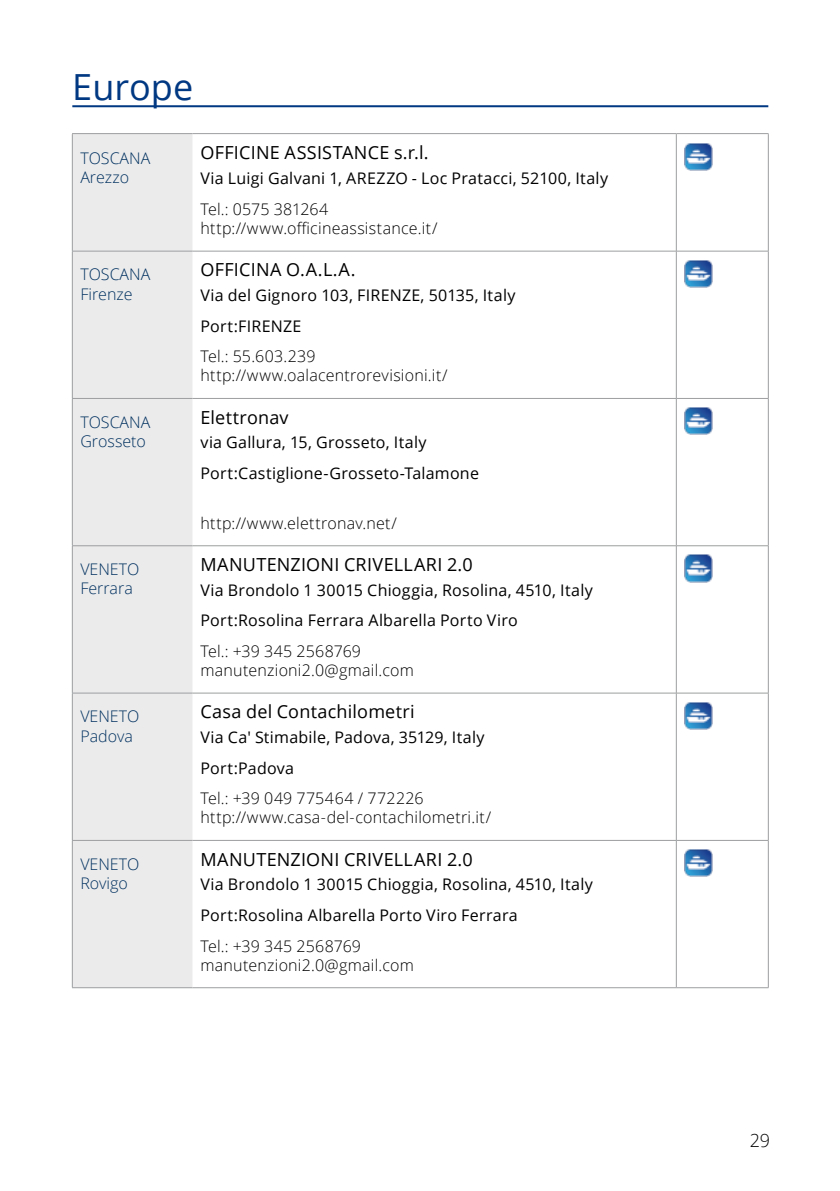
<style>
.page{position:relative;width:840px;height:1191px;background:#fff}
.page>*{position:absolute;margin:0;border:0;box-sizing:border-box;transform-origin:0 0}
.t1{font:36px "Open Sans";color:#003882}
.t2{font:18px "Open Sans";letter-spacing:.015em;color:#000}
.t3{font:300 18px "Open Sans";color:#000}
.t4{font:16px/30.6px "Open Sans";letter-spacing:.015em;color:#000}
.t5{font:300 16px/19.2px "Open Sans";letter-spacing:.015em;color:#000}
.t6{font:300 16px/19.2px "Open Sans";color:#00305e}
</style>
<div class="page">
<div style="left:73px;top:134px;width:119px;height:853px;background:#ebebec"></div>
<hr style="left:192px;top:133px;width:484px;height:1px;background:#9c9e9f">
<hr style="left:676px;top:133px;width:92px;height:1px;background:#9c9e9f">
<hr style="left:72px;top:133px;width:120px;height:1px;background:#9c9e9f">
<hr style="left:675px;top:134px;width:1px;height:117px;background:#9c9e9f">
<hr style="left:675px;top:251px;width:1px;height:147px;background:#9c9e9f">
<hr style="left:675px;top:399px;width:1px;height:146px;background:#9c9e9f">
<hr style="left:675px;top:546px;width:1px;height:147px;background:#9c9e9f">
<hr style="left:675px;top:693px;width:1px;height:147px;background:#9c9e9f">
<hr style="left:675px;top:840px;width:1px;height:147px;background:#9c9e9f">
<hr style="left:72px;top:134px;width:1px;height:117px;background:#9c9e9f">
<hr style="left:767px;top:134px;width:1px;height:117px;background:#9c9e9f">
<hr style="left:72px;top:251px;width:120px;height:1px;background:#9c9e9f">
<hr style="left:72px;top:251px;width:1px;height:147px;background:#9c9e9f">
<hr style="left:192px;top:251px;width:484px;height:1px;background:#9c9e9f">
<hr style="left:676px;top:251px;width:92px;height:1px;background:#9c9e9f">
<hr style="left:767px;top:251px;width:1px;height:147px;background:#9c9e9f">
<hr style="left:72px;top:398px;width:120px;height:1px;background:#9c9e9f">
<hr style="left:72px;top:399px;width:1px;height:146px;background:#9c9e9f">
<hr style="left:192px;top:398px;width:484px;height:1px;background:#9c9e9f">
<hr style="left:676px;top:398px;width:92px;height:1px;background:#9c9e9f">
<hr style="left:767px;top:399px;width:1px;height:146px;background:#9c9e9f">
<hr style="left:72px;top:545px;width:120px;height:1px;background:#9c9e9f">
<hr style="left:72px;top:546px;width:1px;height:147px;background:#9c9e9f">
<hr style="left:192px;top:545px;width:484px;height:1px;background:#9c9e9f">
<hr style="left:676px;top:545px;width:92px;height:1px;background:#9c9e9f">
<hr style="left:767px;top:546px;width:1px;height:147px;background:#9c9e9f">
<hr style="left:72px;top:692px;width:120px;height:1px;background:#9c9e9f">
<hr style="left:72px;top:693px;width:1px;height:147px;background:#9c9e9f">
<hr style="left:192px;top:692px;width:484px;height:1px;background:#9c9e9f">
<hr style="left:676px;top:692px;width:92px;height:1px;background:#9c9e9f">
<hr style="left:767px;top:693px;width:1px;height:147px;background:#9c9e9f">
<hr style="left:72px;top:840px;width:120px;height:1px;background:#9c9e9f">
<hr style="left:72px;top:840px;width:1px;height:147px;background:#9c9e9f">
<hr style="left:192px;top:840px;width:484px;height:1px;background:#9c9e9f">
<hr style="left:676px;top:840px;width:92px;height:1px;background:#9c9e9f">
<hr style="left:767px;top:840px;width:1px;height:147px;background:#9c9e9f">
<hr style="left:72px;top:987px;width:120px;height:1px;background:#9c9e9f">
<hr style="left:192px;top:987px;width:484px;height:1px;background:#9c9e9f">
<hr style="left:676px;top:987px;width:92px;height:1px;background:#9c9e9f">
<hr style="left:72px;top:105px;width:695px;height:2px;background:#003882">
<img style="left:684px;top:143px;width:28px;height:28px">
<img style="left:684px;top:260px;width:28px;height:27px">
<img style="left:684px;top:407px;width:28px;height:28px">
<img style="left:684px;top:554px;width:28px;height:28px">
<img style="left:684px;top:702px;width:28px;height:27px">
<img style="left:684px;top:849px;width:28px;height:27px">
<h1 class="t1" style="left:72px;top:62px;width:122px">Europe</h1>
<p class="t6" style="left:80px;top:148px;width:71px">TOSCANA<br>Arezzo</p>
<p class="t2" style="left:200px;top:141px;width:230px">OFFICINE ASSISTANCE s.r.l.</p>
<p class="t4" style="left:200px;top:163px;width:409px">Via Luigi Galvani 1, AREZZO - Loc Pratacci, 52100, Italy</p>
<p class="t5" style="left:200px;top:199px;width:238px">Tel.: 0575 381264 http://www.officineassistance.it/</p>
<p class="t6" style="left:80px;top:264px;width:71px">TOSCANA<br>Firenze</p>
<p class="t2" style="left:200px;top:257px;width:157px">OFFICINA O.A.L.A.</p>
<p class="t4" style="left:200px;top:280px;width:316px">Via del Gignoro 103, FIRENZE, 50135, Italy<br>Port:FIRENZE</p>
<p class="t5" style="left:200px;top:346px;width:249px">Tel.: 55.603.239 http://www.oalacentrorevisioni.it/</p>
<p class="t6" style="left:80px;top:412px;width:71px">TOSCANA<br>Grosseto</p>
<p class="t2" style="left:200px;top:405px;width:90px">Elettronav</p>
<p class="t4" style="left:200px;top:427px;width:280px">via Gallura, 15, Grosseto, Italy<br>Port:Castiglione-Grosseto-Talamone</p>
<p class="t5" style="left:200px;top:513px;width:198px">http://www.elettronav.net/</p>
<p class="t6" style="left:80px;top:559px;width:61px">VENETO<br>Ferrara</p>
<p class="t2" style="left:200px;top:552px;width:274px">MANUTENZIONI CRIVELLARI 2.0</p>
<p class="t4" style="left:200px;top:574px;width:394px">Via Brondolo 1 30015 Chioggia, Rosolina, 4510, Italy<br>Port:Rosolina Ferrara Albarella Porto Viro</p>
<p class="t5" style="left:200px;top:641px;width:215px">Tel.: +39 345 2568769 manutenzioni2.0@gmail.com</p>
<p class="t6" style="left:80px;top:706px;width:61px">VENETO<br>Padova</p>
<p class="t2" style="left:200px;top:699px;width:215px">Casa del Contachilometri</p>
<p class="t4" style="left:200px;top:721px;width:285px">Via Ca' Stimabile, Padova, 35129, Italy<br>Port:Padova</p>
<p class="t5" style="left:200px;top:788px;width:292px">Tel.: +39 049 775464 / 772226 http://www.casa-del-contachilometri.it/</p>
<p class="t6" style="left:80px;top:854px;width:61px">VENETO<br>Rovigo</p>
<p class="t2" style="left:200px;top:846px;width:274px">MANUTENZIONI CRIVELLARI 2.0</p>
<p class="t4" style="left:200px;top:869px;width:394px">Via Brondolo 1 30015 Chioggia, Rosolina, 4510, Italy<br>Port:Rosolina Albarella Porto Viro Ferrara</p>
<p class="t5" style="left:200px;top:935px;width:215px">Tel.: +39 345 2568769 manutenzioni2.0@gmail.com</p>
<p class="t3" style="left:749px;top:1128px;width:22px">29</p>
</div>
